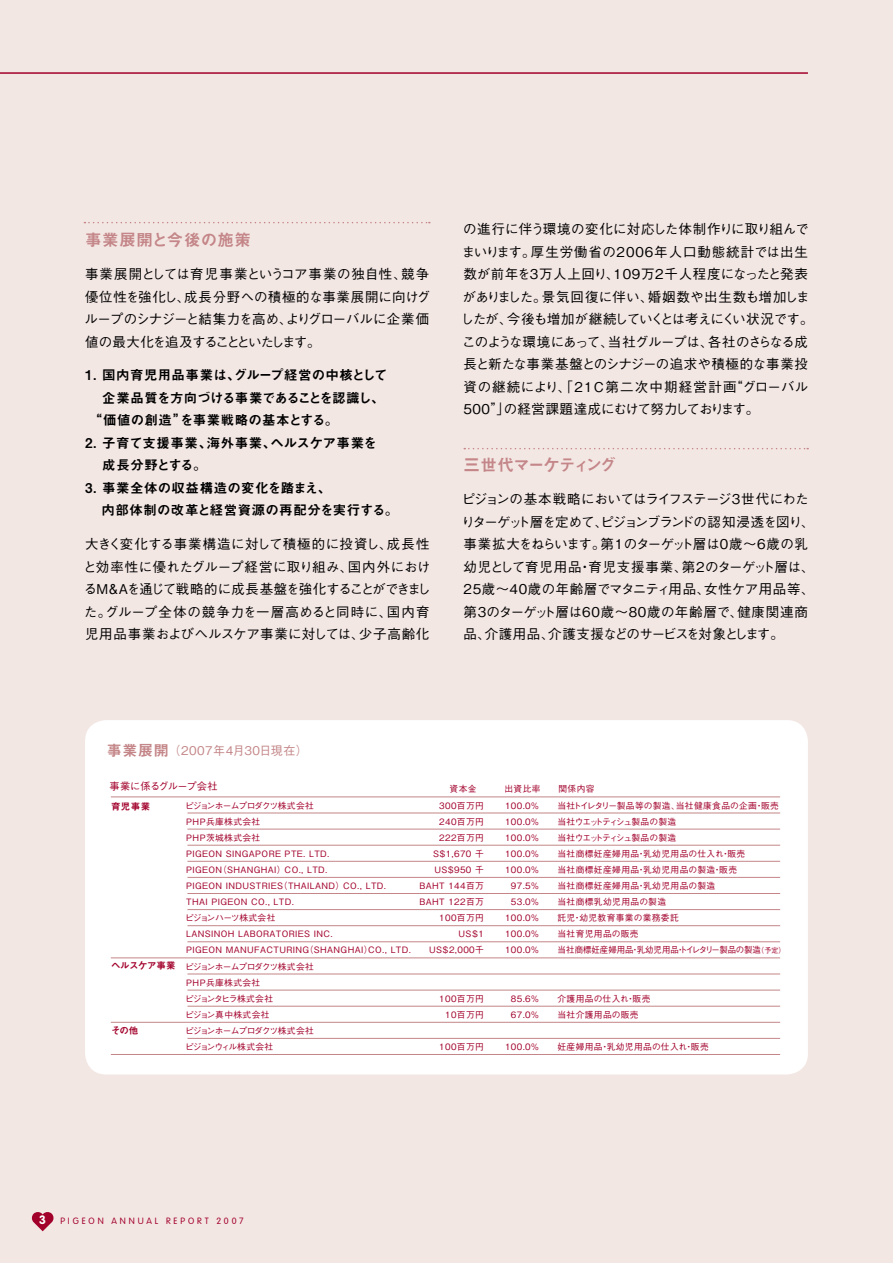
<style>
.page{position:relative;width:893px;height:1263px;background:#f3e7e4}
.page>*{position:absolute;margin:0;border:0;box-sizing:border-box;transform-origin:0 0}
.t1{font:16.5px "Midashi Go Pro MB31";letter-spacing:.04em;color:#c48688}
.t2{font:16.5px "Midashi Go Pro MB31";letter-spacing:-.06em;color:#c48688}
.t3{font:500 13.5px/22.5px "Gothic BBB Pro";letter-spacing:.01em;color:#000}
.t4{font:500 13.5px/22.5px "Gothic BBB Pro";letter-spacing:-.01em;color:#000;text-align:justify}
.t5{font:500 13.5px/22.5px "Gothic BBB Pro";letter-spacing:-.03em;color:#000}
.t6{font:13.5px "Midashi Go Pro MB31";letter-spacing:.01em;color:#000}
.t7{font:13.5px "Midashi Go Pro MB31";letter-spacing:-.055em;color:#000}
.t8{font:13.5px "Midashi Go Pro MB31";letter-spacing:.03em;color:#000}
.t9{font:13.5px "Midashi Go Pro MB31";letter-spacing:-.015em;color:#000}
.t10{font:500 12px "Gothic BBB Pro";letter-spacing:.04em;color:#c48688}
.t11{font:500 10.2px "Gothic BBB Pro";letter-spacing:-.035em;color:#a2002b}
.t12{font:9.45px "Midashi Go Pro MB31";letter-spacing:-.005em;color:#a2002b}
.t13{font:9.45px "Midashi Go Pro MB31";letter-spacing:-.035em;color:#a2002b}
.t14{font:300 9px "VAG Rounded";letter-spacing:.325em;color:#a2002b}
.t15{font:500 8.7px "Gothic BBB Pro";letter-spacing:.04em;color:#a2002b}
.t16{font:500 8.7px/16px "Gothic BBB Pro";letter-spacing:-.06em;color:#a2002b}
.t17{font:500 8.7px "Gothic BBB Pro";color:#a2002b;scale:.96 1}
.t18{font:500 8.7px "Gothic BBB Pro";letter-spacing:-.1em;color:#a2002b}
.t19{font:500 8.7px/16px "Gothic BBB Pro";letter-spacing:-.115em;color:#a2002b}
.t20{font:500 8.7px "Gothic BBB Pro";letter-spacing:-.09em;color:#a2002b}
.t21{font:500 8.7px "Gothic BBB Pro";letter-spacing:-.05em;color:#a2002b}
.s1{font-family:"Midashi Go Pro MB31";font-weight:400;font-size:15px}
.s2{font-size:7.35px}
.s3{font-weight:700;font-size:12px;color:#fff}
</style>
<div class="page">
<hr style="left:0;top:72px;width:808px;height:2px;background:#a2002b">
<div style="left:85px;top:720px;width:723px;height:354px;background:#fff"></div>
<svg style="left:110px;top:796px;width:671px;height:1px"></svg>
<svg style="left:187px;top:812px;width:594px;height:1px"></svg>
<svg style="left:187px;top:829px;width:594px;height:1px"></svg>
<svg style="left:187px;top:845px;width:594px;height:1px"></svg>
<svg style="left:187px;top:861px;width:594px;height:1px"></svg>
<svg style="left:187px;top:877px;width:594px;height:1px"></svg>
<svg style="left:187px;top:893px;width:594px;height:1px"></svg>
<svg style="left:187px;top:909px;width:594px;height:1px"></svg>
<svg style="left:187px;top:925px;width:594px;height:1px"></svg>
<svg style="left:187px;top:941px;width:594px;height:1px"></svg>
<svg style="left:187px;top:973px;width:594px;height:1px"></svg>
<svg style="left:187px;top:990px;width:594px;height:1px"></svg>
<svg style="left:110px;top:1022px;width:671px;height:1px"></svg>
<svg style="left:110px;top:957px;width:671px;height:1px"></svg>
<svg style="left:187px;top:1038px;width:594px;height:1px"></svg>
<svg style="left:187px;top:1006px;width:594px;height:1px"></svg>
<svg style="left:110px;top:1054px;width:671px;height:1px"></svg>
<svg style="left:84px;top:222px;width:346px;height:1px"></svg>
<svg style="left:464px;top:448px;width:344px;height:1px"></svg>
<svg style="left:31px;top:1212px;width:23px;height:19px"></svg>
<p class="t1" style="left:85px;top:226px;width:168px">事業展開と今後の施策</p>
<p class="t4" style="left:84px;top:261px;width:347px">事業展開としては育児事業というコア事業の独自性、競争優位性を強化し、成長分野への積極的な事業展開に向けグループのシナジーと結集力を高め、よりグローバルに企業価値の最大化を追及することといたします。</p>
<p class="t6" style="left:85px;top:364px;width:304px">1. 国内育児用品事業は、グループ経営の中核として</p>
<p class="t7" style="left:85px;top:387px;width:301px">　企業品質を方向づける事業であることを認識し、</p>
<p class="t6" style="left:85px;top:409px;width:255px">　“価値の創造”を事業戦略の基本とする。</p>
<p class="t8" style="left:85px;top:432px;width:293px">2. 子育て支援事業、海外事業、ヘルスケア事業を</p>
<p class="t9" style="left:85px;top:454px;width:123px">　成長分野とする。</p>
<p class="t6" style="left:85px;top:477px;width:248px">3. 事業全体の収益構造の変化を踏まえ、</p>
<p class="t6" style="left:85px;top:499px;width:315px">　内部体制の改革と経営資源の再配分を実行する。</p>
<p class="t4" style="left:83px;top:531px;width:349px">大きく変化する事業構造に対して積極的に投資し、成長性と効率性に優れたグループ経営に取り組み、国内外におけるM&amp;Aを通じて戦略的に成長基盤を強化することができました。グループ全体の競争力を一層高めると同時に、国内育児用品事業およびヘルスケア事業に対しては、少子高齢化</p>
<p class="t3" style="left:461px;top:216px;width:354px">の進行に伴う環境の変化に対応した体制作りに取り組んでまいります。厚生労働省の2006年人口動態統計では出生数が前年を3万人上回り、109万2千人程度になったと発表がありました。景気回復に伴い、婚姻数や出生数も増加しましたが、今後も増加が継続していくとは考えにくい状況です。このような環境にあって、当社グループは、各社のさらなる成長と新たな事業基盤とのシナジーの追求や積極的な事業投資の継続により、「21C第二次中期経営計画“グローバル<br>500”」の経営課題達成にむけて努力しております。</p>
<p class="t2" style="left:463px;top:451px;width:154px">三世代マーケティング</p>
<p class="t5" style="left:462px;top:486px;width:355px">ピジョンの基本戦略においてはライフステージ3世代にわたりターゲット層を定めて、ピジョンブランドの認知浸透を図り、事業拡大をねらいます。第1のターゲット層は0歳～6歳の乳幼児として育児用品・育児支援事業、第2のターゲット層は、<br>25歳～40歳の年齢層でマタニティ用品、女性ケア用品等、第3のターゲット層は60歳～80歳の年齢層で、健康関連商品、介護用品、介護支援などのサービスを対象とします。</p>
<p class="t10" style="left:107px;top:741px;width:202px"><span class="s1">事業展開</span> （2007年4月30日現在）</p>
<p class="t11" style="left:109px;top:778px;width:110px">事業に係るグループ会社</p>
<p class="t15" style="left:450px;top:782px;width:29px">資本金</p>
<p class="t15" style="left:504px;top:782px;width:38px">出資比率</p>
<p class="t15" style="left:558px;top:782px;width:38px">関係内容</p>
<p class="t12" style="left:111px;top:799px;width:41px">育児事業</p>
<p class="t13" style="left:111px;top:958px;width:66px">ヘルスケア事業</p>
<p class="t12" style="left:111px;top:1023px;width:29px">その他</p>
<p class="t20" style="left:185px;top:798px;width:130px">ピジョンホームプロダクツ株式会社</p>
<p class="t15" style="left:439px;top:798px;width:46px">300百万円</p>
<p class="t15" style="left:505px;top:798px;width:35px">100.0%</p>
<p class="t15" style="left:557px;top:798px;width:223px">当社トイレタリー製品等の製造、当社健康食品の企画・販売</p>
<p class="t15" style="left:186px;top:814px;width:76px">PHP兵庫株式会社</p>
<p class="t15" style="left:439px;top:814px;width:46px">240百万円</p>
<p class="t15" style="left:505px;top:814px;width:35px">100.0%</p>
<p class="t18" style="left:557px;top:814px;width:120px">当社ウエットティシュ製品の製造</p>
<p class="t15" style="left:186px;top:830px;width:76px">PHP茨城株式会社</p>
<p class="t15" style="left:439px;top:830px;width:46px">222百万円</p>
<p class="t15" style="left:505px;top:830px;width:35px">100.0%</p>
<p class="t18" style="left:557px;top:830px;width:120px">当社ウエットティシュ製品の製造</p>
<p class="t15" style="left:186px;top:847px;width:145px">PIGEON SINGAPORE PTE. LTD.</p>
<p class="t15" style="left:433px;top:847px;width:52px">S$1,670 千</p>
<p class="t15" style="left:505px;top:847px;width:35px">100.0%</p>
<p class="t15" style="left:557px;top:847px;width:189px">当社商標妊産婦用品・乳幼児用品の仕入れ・販売</p>
<p class="t15" style="left:186px;top:863px;width:143px">PIGEON（SHANGHAI）CO., LTD.</p>
<p class="t15" style="left:434px;top:863px;width:51px">US$950 千</p>
<p class="t15" style="left:505px;top:863px;width:35px">100.0%</p>
<p class="t15" style="left:557px;top:863px;width:181px">当社商標妊産婦用品・乳幼児用品の製造・販売</p>
<p class="t15" style="left:186px;top:879px;width:201px">PIGEON INDUSTRIES（THAILAND）CO., LTD.</p>
<p class="t15" style="left:419px;top:879px;width:66px">BAHT 144百万</p>
<p class="t15" style="left:511px;top:879px;width:29px">97.5%</p>
<p class="t15" style="left:557px;top:879px;width:159px">当社商標妊産婦用品・乳幼児用品の製造</p>
<p class="t15" style="left:186px;top:895px;width:109px">THAI PIGEON CO., LTD.</p>
<p class="t15" style="left:419px;top:895px;width:66px">BAHT 122百万</p>
<p class="t15" style="left:511px;top:895px;width:29px">53.0%</p>
<p class="t15" style="left:557px;top:895px;width:110px">当社商標乳幼児用品の製造</p>
<p class="t21" style="left:185px;top:911px;width:92px">ピジョンハーツ株式会社</p>
<p class="t15" style="left:439px;top:911px;width:46px">100百万円</p>
<p class="t15" style="left:505px;top:911px;width:35px">100.0%</p>
<p class="t15" style="left:557px;top:911px;width:123px">託児・幼児教育事業の業務委託</p>
<p class="t15" style="left:186px;top:927px;width:148px">LANSINOH LABORATORIES INC.</p>
<p class="t15" style="left:459px;top:927px;width:27px">US$1</p>
<p class="t15" style="left:505px;top:927px;width:35px">100.0%</p>
<p class="t15" style="left:557px;top:927px;width:83px">当社育児用品の販売</p>
<p class="t15" style="left:186px;top:943px;width:226px">PIGEON MANUFACTURING（SHANGHAI）CO., LTD.</p>
<p class="t15" style="left:429px;top:943px;width:56px">US$2,000千</p>
<p class="t15" style="left:505px;top:943px;width:35px">100.0%</p>
<p class="t17" style="left:557px;top:943px;width:239px">当社商標妊産婦用品・乳幼児用品・トイレタリー製品の製造<span class="s2">（予定）</span></p>
<p class="t16" style="left:185px;top:957px;width:130px">ピジョンホームプロダクツ株式会社<br>PHP兵庫株式会社<br>ピジョンタヒラ株式会社</p>
<p class="t15" style="left:439px;top:991px;width:46px">100百万円</p>
<p class="t15" style="left:511px;top:991px;width:29px">85.6%</p>
<p class="t15" style="left:557px;top:991px;width:94px">介護用品の仕入れ・販売</p>
<p class="t15" style="left:185px;top:1007px;width:86px">ピジョン真中株式会社</p>
<p class="t15" style="left:443px;top:1007px;width:42px">１０百万円</p>
<p class="t15" style="left:511px;top:1007px;width:29px">67.0%</p>
<p class="t15" style="left:557px;top:1007px;width:83px">当社介護用品の販売</p>
<p class="t19" style="left:185px;top:1021px;width:130px">ピジョンホームプロダクツ株式会社ピジョンウィル株式会社</p>
<p class="t15" style="left:439px;top:1040px;width:46px">100百万円</p>
<p class="t15" style="left:505px;top:1040px;width:35px">100.0%</p>
<p class="t15" style="left:557px;top:1040px;width:153px">妊産婦用品・乳幼児用品の仕入れ・販売</p>
<p class="t14" style="left:39px;top:1215px;width:206px"><span class="s3">3</span> PIGEON ANNUAL REPORT 2007</p>
</div>
